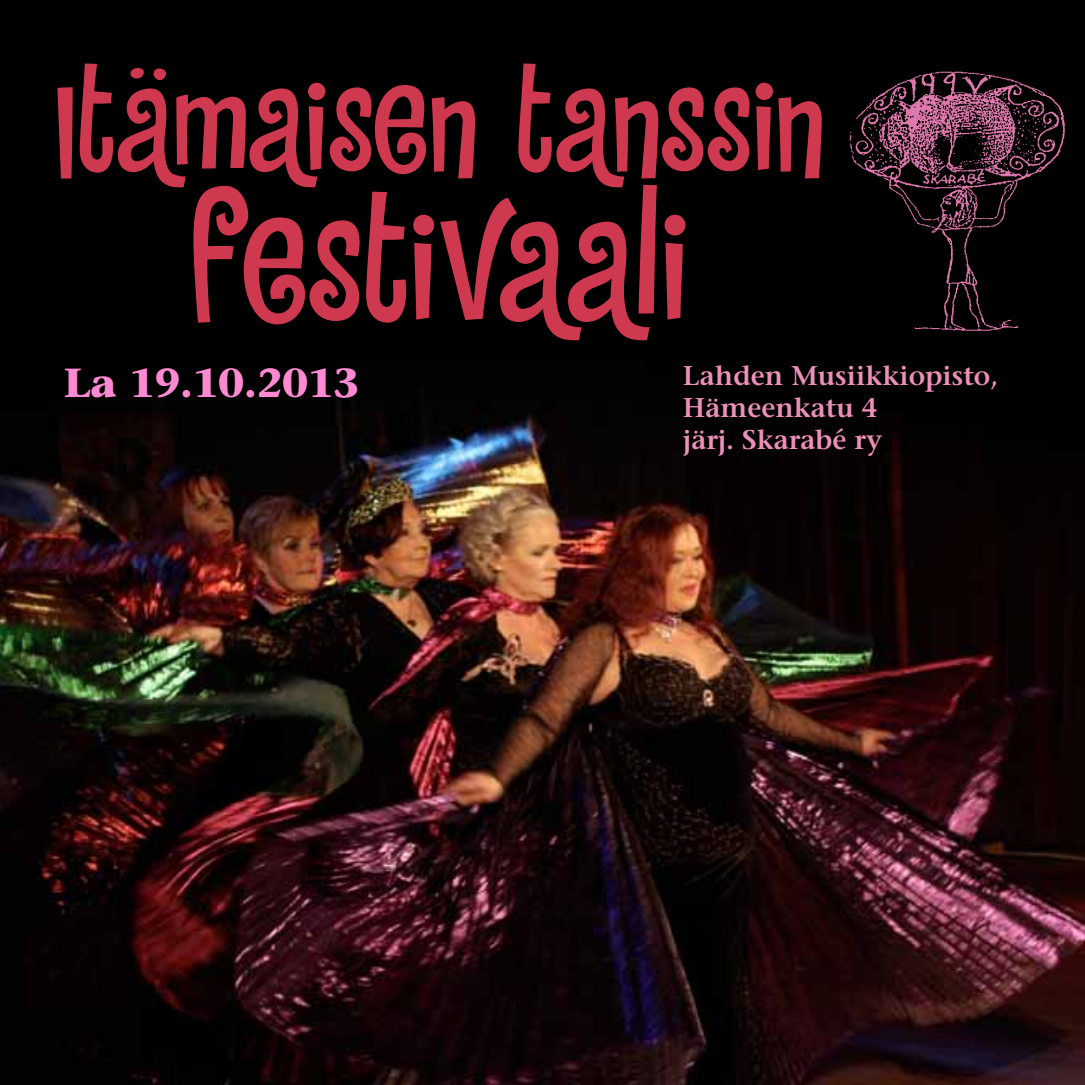
<style>
.page{position:relative;width:1085px;height:1085px;background:#fff}
.page>*{position:absolute;margin:0;border:0;box-sizing:border-box;transform-origin:0 0}
.t1{font:162px "House Gen Col Countryhouse";letter-spacing:-.045em;color:#cf394f}
.t2{font:135px "House Gen Col Countryhouse";letter-spacing:-.04em;color:#cf394f}
.t3{font:700 40.5px "Stone Serif";color:#ff8ad3}
.t4{font:600 27px/32.4px "Stone Serif";color:#ec8fb9}
</style>
<div class="page">
<img style="left:0;top:0;width:1084px;height:1084px">
<img style="left:846px;top:69px;width:221px;height:264px">
<h2 class="t2" style="left:53px;top:31px;width:775px">Itämaisen tanssin</h2>
<h1 class="t1" style="left:188px;top:152px;width:505px">festivaali</h1>
<h3 class="t3" style="left:64px;top:357px;width:296px">La 19.10.2013</h3>
<p class="t4" style="left:682px;top:359px;width:317px">Lahden Musiikkiopisto,<br>Hämeenkatu 4<br>järj. Skarabé ry</p>
</div>
